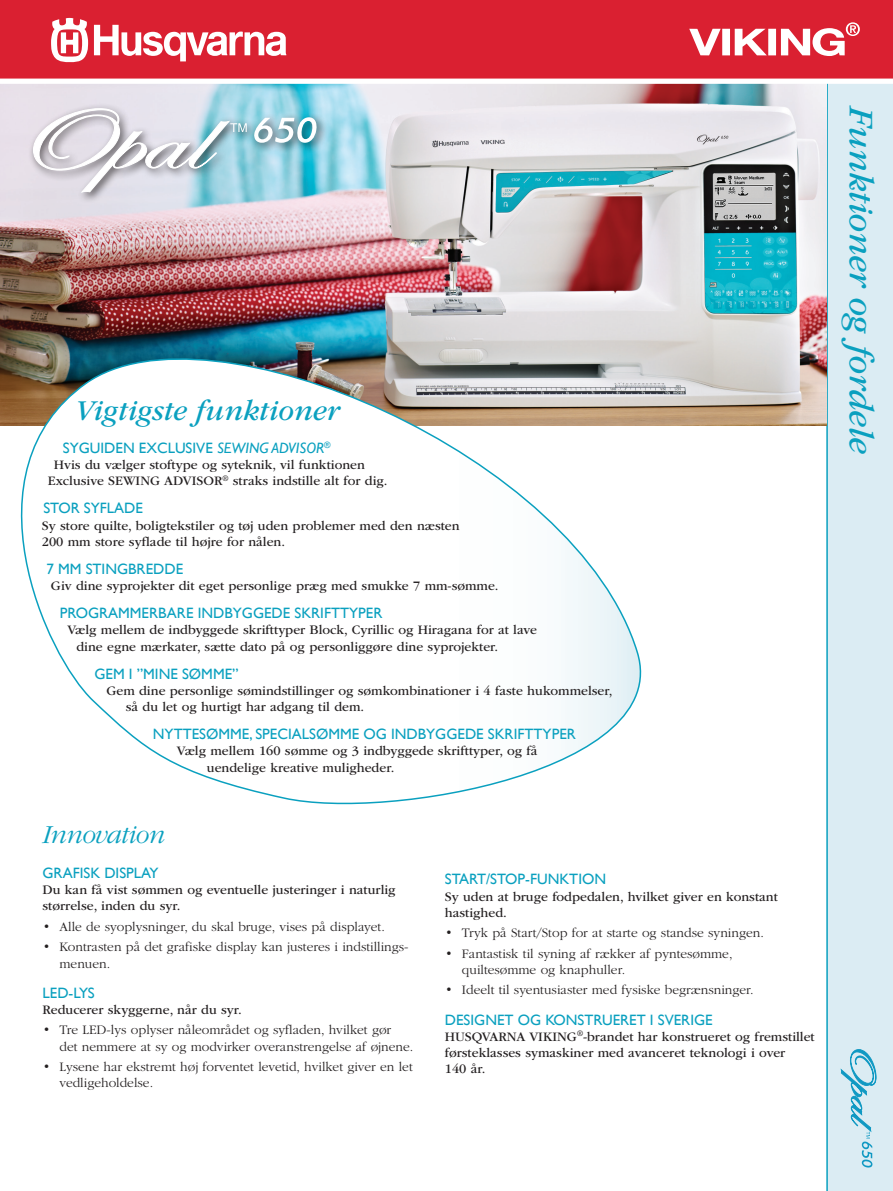
<style>
.page{position:relative;width:893px;height:1191px;background:#fff}
.page>*{position:absolute;margin:0;border:0;box-sizing:border-box;transform-origin:0 0}
.t1{font:italic 36px "ITC Garamond Std";color:#0aa0bf}
.Top_feature{font:italic 30px "ITC Garamond Std";color:#0aa0bf}
.rubriker_övr__featur{font:italic 300 27px "ITC Garamond Std";letter-spacing:-.025em;color:#0aa0bf}
.Feature_Rubrik{font:15px "Gill Sans WGL";color:#0aa0bf}
.Feature{font:13.5px/16.2px "ITC Garamond Std";color:#231f20}
.Feature_Indrag{font:300 13.5px/16.2px "ITC Garamond Std";color:#231f20}
.s1{font-style:italic}
</style>
<div class="page">
<div style="left:826px;top:84px;width:67px;height:1107px;background:#dbecf3"></div>
<svg style="left:841px;top:1049px;width:35px;height:119px;background:#b3dbe9"></svg>
<img style="left:0;top:84px;width:826px;height:341px">
<svg style="left:0;top:294px;width:675px;height:511px"></svg>
<div style="left:28px;top:103px;width:300px;height:100px;background:#231f20;opacity:.75"></div>
<svg style="left:32px;top:108px;width:215px;height:86px;background:#cad4dc"></svg>
<svg style="left:253px;top:117px;width:64px;height:26px"></svg>
<svg style="left:219px;top:83px;width:609px;height:1px"></svg>
<div style="left:0;top:0;width:893px;height:80px;background:#da2031"></div>
<svg style="left:51px;top:18px;width:37px;height:44px"></svg>
<svg style="left:94px;top:25px;width:192px;height:36px"></svg>
<svg style="left:689px;top:22px;width:171px;height:34px"></svg>
<hr style="left:0;top:79px;width:893px;height:4px;background:#fff">
<p class="Top_feature" style="left:75px;top:394px;width:266px">Vigtigste funktioner</p>
<p class="Feature_Rubrik" style="left:63px;top:437px;width:269px">SYGUIDEN EXCLUSIVE <span class="s1">SEWING ADVISOR</span><sup>®</sup></p>
<p class="Feature" style="left:48px;top:457px;width:341px;text-indent:6px">Hvis du vælger stoftype og syteknik, vil funktionen<br>Exclusive SEWING ADVISOR<sup>®</sup> straks indstille alt for dig.</p>
<p class="Feature_Rubrik" style="left:43px;top:498px;width:101px">STOR SYFLADE</p>
<p class="Feature" style="left:42px;top:517px;width:419px">Sy store quilte, boligtekstiler og tøj uden problemer med den næsten<br>200 mm store syflade til højre for nålen.</p>
<p class="Feature_Rubrik" style="left:46px;top:558px;width:138px">7 MM STINGBREDDE</p>
<p class="Feature" style="left:51px;top:578px;width:449px">Giv dine syprojekter dit eget personlige præg med smukke 7 mm-sømme.</p>
<p class="Feature_Rubrik" style="left:60px;top:603px;width:324px">PROGRAMMERBARE INDBYGGEDE SKRIFTTYPER</p>
<p class="Feature" style="left:76px;top:622px;width:462px;text-indent:-9px">Vælg mellem de indbyggede skrifttyper Block, Cyrillic og Hiragana for at lave dine egne mærkater, sætte dato på og personliggøre dine syprojekter.</p>
<p class="Feature_Rubrik" style="left:94px;top:663px;width:146px">GEM I ”MINE SØMME”</p>
<p class="Feature" style="left:126px;top:682px;width:488px;text-indent:-19px">Gem dine personlige sømindstillinger og sømkombinationer i 4 faste hukommelser, så du let og hurtigt har adgang til dem.</p>
<p class="Feature_Rubrik" style="left:153px;top:724px;width:424px">NYTTESØMME, SPECIALSØMME OG INDBYGGEDE SKRIFTTYPER</p>
<p class="Feature" style="left:207px;top:743px;width:332px;text-indent:-30px">Vælg mellem 160 sømme og 3 indbyggede skrifttyper, og få uendelige kreative muligheder.</p>
<p class="rubriker_övr__featur" style="left:43px;top:820px;width:124px">Innovation</p>
<p class="Feature_Rubrik" style="left:43px;top:862px;width:118px">GRAFISK DISPLAY</p>
<p class="Feature" style="left:43px;top:882px;width:355px">Du kan få vist sømmen og eventuelle justeringer i naturlig størrelse, inden du syr.</p>
<p class="Feature_Indrag" style="left:43px;top:918px;width:344px">• Alle de syoplysninger, du skal bruge, vises på displayet.</p>
<p class="Feature_Indrag" style="left:60px;top:939px;width:350px;text-indent:-17px">• Kontrasten på det grafiske display kan justeres i indstillings&shy;menuen.</p>
<p class="Feature_Rubrik" style="left:43px;top:982px;width:54px">LED-LYS</p>
<p class="Feature" style="left:43px;top:1001px;width:201px">Reducerer skyggerne, når du syr.</p>
<p class="Feature_Indrag" style="left:60px;top:1022px;width:355px;text-indent:-17px">• Tre LED-lys oplyser nåleområdet og syfladen, hvilket gør<br>det nemmere at sy og modvirker overanstrengelse af øjnene.</p>
<p class="Feature_Indrag" style="left:60px;top:1059px;width:355px;text-indent:-17px">• Lysene har ekstremt høj forventet levetid, hvilket giver en let vedligeholdelse.</p>
<p class="Feature_Rubrik" style="left:445px;top:869px;width:163px">START/STOP-FUNKTION</p>
<p class="Feature" style="left:445px;top:888px;width:335px">Sy uden at bruge fodpedalen, hvilket giver en konstant hastighed.</p>
<p class="Feature_Indrag" style="left:445px;top:925px;width:320px">• Tryk på Start/Stop for at starte og standse syningen.</p>
<p class="Feature_Indrag" style="left:462px;top:945px;width:272px;text-indent:-17px">• Fantastisk til syning af rækker af pyntesømme, quiltesømme og knaphuller.</p>
<p class="Feature_Indrag" style="left:445px;top:982px;width:310px">• Ideelt til syentusiaster med fysiske begrænsninger.</p>
<p class="Feature_Rubrik" style="left:445px;top:1009px;width:269px">DESIGNET OG KONSTRUERET I SVERIGE</p>
<p class="Feature" style="left:445px;top:1028px;width:371px">HUSQVARNA VIKING<sup>®</sup>-brandet har konstrueret og fremstillet førsteklasses symaskiner med avanceret teknologi i over<br>140 år.</p>
<h1 class="t1" style="left:881px;top:106px;width:349px;rotate:90deg">Funktioner og fordele</h1>
</div>
